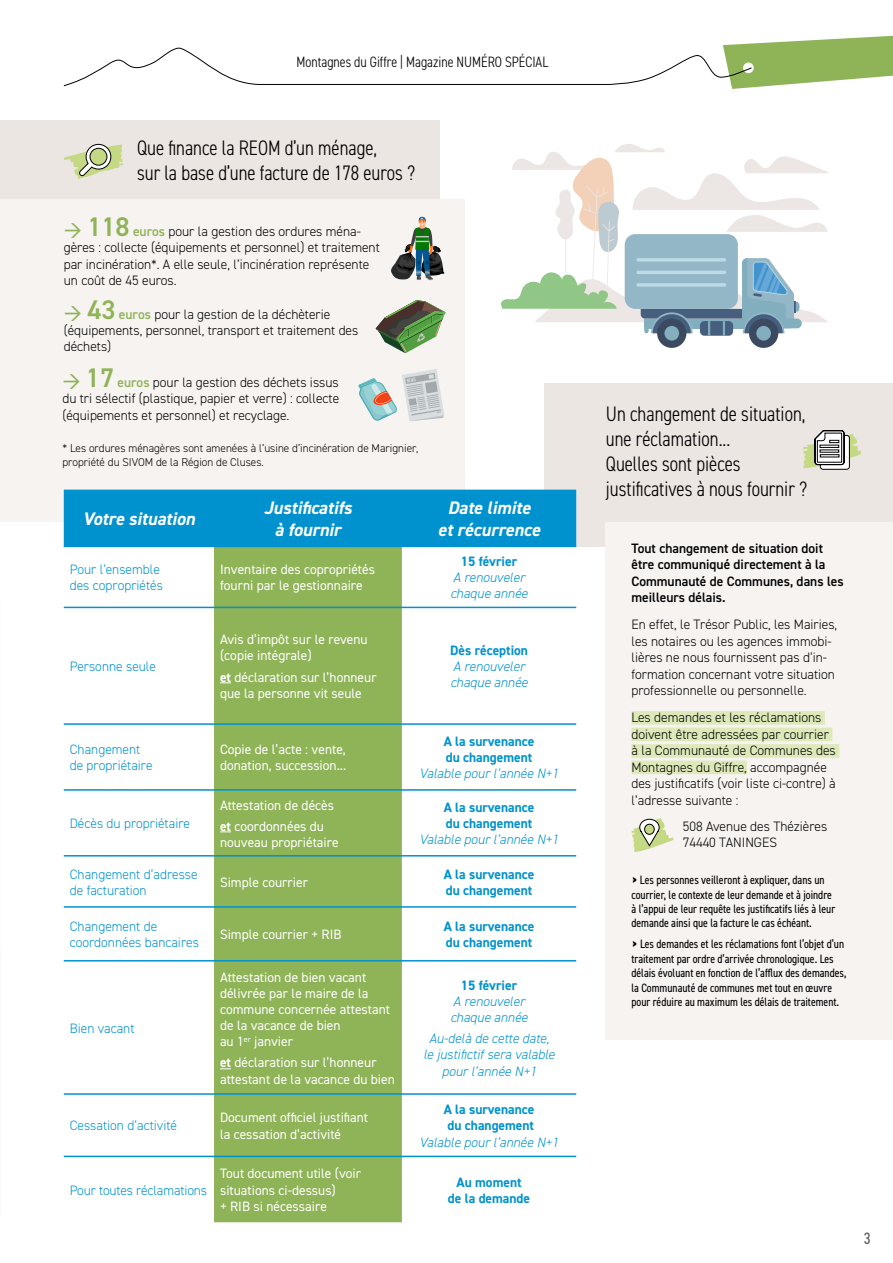
<style>
.page{position:relative;width:893px;height:1263px;background:#fff}
.page>*{position:absolute;margin:0;border:0;box-sizing:border-box;transform-origin:0 0}
.t1{font:300 condensed 21px/25.2px "DIN2014";color:#000}
.t2{font:italic 700 18.15px/21.6px "DIN2014";color:#fff;text-align:center}
.t3{font:condensed 16.5px "DIN2014";color:#5d5a58}
.t4{font:300 condensed 15px "DIN2014";color:#000}
.t5{font:300 13.65px/16.5px "DIN2014";color:#000}
.t6{font:13.65px/16.2px "DIN2014";color:#fff}
.t7{font:300 13.65px/16.2px "DIN2014";color:#0092ce}
.t8{font:italic 300 13.65px/16.2px "DIN2014";color:#0092ce}
.t9{font:700 13.65px/16.2px "DIN2014";color:#0092ce}
.t10{font:600 13.65px/16.5px "DIN2014";color:#000}
.t11{font:condensed 12.15px/14.4px "DIN2014";color:#000}
.t12{font:300 11.4px/13.5px "DIN2014";color:#000}
.s1{font-size:21.15px}
.s2{font-weight:600;font-size:21px;color:#8fb357}
.s3{font-weight:600;font-size:27px;color:#8fb357}
.s4{font-weight:600;font-size:13.5px;color:#8fb357}
.s5{font-weight:700}
.s6{font-weight:800}
</style>
<div class="page">
<div style="left:0;top:120px;width:439px;height:104px;background:#ece6e3"></div>
<div style="left:0;top:200px;width:465px;height:322px;background:#f6f3f1"></div>
<div style="left:544px;top:383px;width:349px;height:163px;background:#ece6e3"></div>
<div style="left:606px;top:522px;width:287px;height:518px;background:#f6f3f1"></div>
<div style="left:657px;top:319px;width:29px;height:29px;background:#3b4a61;border-radius:50%"></div>
<div style="left:749px;top:319px;width:29px;height:29px;background:#3b4a61;border-radius:50%"></div>
<svg style="left:664px;top:326px;width:15px;height:15px"></svg>
<svg style="left:756px;top:326px;width:15px;height:15px"></svg>
<svg style="left:501px;top:144px;width:327px;height:192px"></svg>
<svg style="left:63px;top:36px;width:830px;height:53px"></svg>
<div style="left:64px;top:490px;width:512px;height:56px;background:#0092ce"></div>
<div style="left:214px;top:547px;width:188px;height:675px;background:#8fb357"></div>
<hr style="left:64px;top:546px;width:150px;height:1px;background:#0092ce">
<hr style="left:214px;top:546px;width:188px;height:1px;background:#0092ce">
<hr style="left:402px;top:546px;width:174px;height:1px;background:#0092ce">
<hr style="left:64px;top:607px;width:150px;height:1px;background:#0092ce">
<hr style="left:214px;top:607px;width:188px;height:1px;background:#0092ce">
<hr style="left:402px;top:607px;width:174px;height:1px;background:#0092ce">
<hr style="left:64px;top:723px;width:150px;height:2px;background:#0092ce">
<hr style="left:214px;top:723px;width:188px;height:2px;background:#0092ce">
<hr style="left:402px;top:723px;width:174px;height:2px;background:#0092ce">
<hr style="left:64px;top:789px;width:150px;height:2px;background:#0092ce">
<hr style="left:214px;top:789px;width:188px;height:2px;background:#0092ce">
<hr style="left:402px;top:789px;width:174px;height:2px;background:#0092ce">
<hr style="left:64px;top:855px;width:150px;height:1px;background:#0092ce">
<hr style="left:214px;top:855px;width:188px;height:1px;background:#0092ce">
<hr style="left:402px;top:855px;width:174px;height:1px;background:#0092ce">
<hr style="left:64px;top:906px;width:150px;height:2px;background:#0092ce">
<hr style="left:214px;top:906px;width:188px;height:2px;background:#0092ce">
<hr style="left:402px;top:906px;width:174px;height:2px;background:#0092ce">
<hr style="left:64px;top:960px;width:150px;height:1px;background:#0092ce">
<hr style="left:214px;top:960px;width:188px;height:1px;background:#0092ce">
<hr style="left:402px;top:960px;width:174px;height:1px;background:#0092ce">
<hr style="left:64px;top:1093px;width:150px;height:2px;background:#0092ce">
<hr style="left:214px;top:1093px;width:188px;height:2px;background:#0092ce">
<hr style="left:402px;top:1093px;width:174px;height:2px;background:#0092ce">
<hr style="left:64px;top:1156px;width:150px;height:1px;background:#0092ce">
<hr style="left:214px;top:1156px;width:188px;height:1px;background:#0092ce">
<hr style="left:402px;top:1156px;width:174px;height:1px;background:#0092ce">
<svg style="left:803px;top:430px;width:58px;height:40px"></svg>
<div style="left:820px;top:454px;width:19px;height:3px;border:1px solid #000"></div>
<div style="left:631px;top:711px;width:194px;height:14px;background:#dde9b9"></div>
<div style="left:631px;top:728px;width:201px;height:13px;background:#dde9b9"></div>
<div style="left:631px;top:744px;width:208px;height:14px;background:#dde9b9"></div>
<div style="left:631px;top:761px;width:116px;height:13px;background:#dde9b9"></div>
<svg style="left:631px;top:818px;width:43px;height:34px"></svg>
<svg style="left:63px;top:144px;width:60px;height:35px"></svg>
<svg style="left:391px;top:217px;width:53px;height:63px"></svg>
<svg style="left:376px;top:300px;width:70px;height:53px"></svg>
<svg style="left:358px;top:369px;width:86px;height:53px"></svg>
<p class="t4" style="left:297px;top:53px;width:253px">Montagnes du Giffre | Magazine NUMÉRO SPÉCIAL</p>
<h1 class="t1" style="left:137px;top:135px;width:280px">Que finance la REOM d’un ménage,<br>sur la base d’une facture de 178 <span class="s1">euros ?</span></h1>
<p class="t5" style="left:64px;top:223px;width:318px"><span class="s2">→</span> <span class="s3">118</span> <span class="s4">euros</span> pour la gestion des ordures ména&shy;gères : collecte (équipements et personnel) et traitement par incinération*. A elle seule, l’incinération représente un coût de 45 euros.</p>
<p class="t5" style="left:64px;top:306px;width:296px"><span class="s2">→</span> <span class="s3">43</span> <span class="s4">euros</span> pour la gestion de la déchèterie (équipements, personnel, transport et traitement des déchets)</p>
<p class="t5" style="left:62px;top:374px;width:278px;text-align:justify"><span class="s2">→</span> <span class="s3">17</span> <span class="s4">euros</span> pour la gestion des déchets issus du tri sélectif (plastique, papier et verre) : collecte (équipements et personnel) et recyclage.</p>
<p class="t12" style="left:62px;top:441px;width:358px">* Les ordures ménagères sont amenées à l’usine d’incinération de Marignier, propriété du SIVOM de la Région de Cluses.</p>
<h2 class="t2" style="left:83px;top:508px;width:113px">Votre situation</h2>
<h2 class="t2" style="left:264px;top:497px;width:89px">Justificatifs à fournir</h2>
<h2 class="t2" style="left:438px;top:497px;width:104px">Date limite<br>et récurrence</h2>
<p class="t7" style="left:70px;top:561px;width:95px">Pour l’ensemble des copropriétés</p>
<p class="t6" style="left:220px;top:561px;width:157px">Inventaire des copropriétés fourni par le gestionnaire</p>
<p class="t9" style="left:461px;top:553px;width:58px">15 février</p>
<p class="t8" style="left:450px;top:569px;width:79px">A renouveler chaque année</p>
<p class="t7" style="left:70px;top:658px;width:88px">Personne seule</p>
<p class="t6" style="left:220px;top:631px;width:149px">Avis d’impôt sur le revenu (copie intégrale)</p>
<p class="t6" style="left:220px;top:668px;width:158px"><span class="s5">et</span> déclaration sur l’honneur que la personne vit seule</p>
<p class="t9" style="left:450px;top:642px;width:79px">Dès réception</p>
<p class="t8" style="left:450px;top:658px;width:79px">A renouveler chaque année</p>
<p class="t7" style="left:70px;top:741px;width:84px">Changement de propriétaire</p>
<p class="t6" style="left:220px;top:741px;width:128px">Copie de l’acte : vente, donation, succession...</p>
<p class="t9" style="left:444px;top:733px;width:92px">A la survenance du changement</p>
<p class="t8" style="left:420px;top:766px;width:140px">Valable pour l’année N+1</p>
<p class="t7" style="left:70px;top:815px;width:122px">Décès du propriétaire</p>
<p class="t6" style="left:220px;top:794px;width:116px;line-height:21px">Attestation de décès <span class="s5">et</span> coordonnées du</p>
<p class="t6" style="left:220px;top:834px;width:120px">nouveau propriétaire</p>
<p class="t9" style="left:444px;top:799px;width:92px">A la survenance du changement</p>
<p class="t8" style="left:420px;top:831px;width:140px">Valable pour l’année N+1</p>
<p class="t7" style="left:70px;top:866px;width:129px">Changement d’adresse de facturation</p>
<p class="t6" style="left:220px;top:873px;width:90px">Simple courrier</p>
<p class="t9" style="left:444px;top:865px;width:92px">A la survenance du changement</p>
<p class="t7" style="left:70px;top:918px;width:131px">Changement de coordonnées bancaires</p>
<p class="t6" style="left:220px;top:926px;width:123px">Simple courrier + RIB</p>
<p class="t9" style="left:444px;top:918px;width:92px">A la survenance du changement</p>
<p class="t7" style="left:70px;top:1020px;width:66px">Bien vacant</p>
<p class="t6" style="left:220px;top:968px;width:172px">Attestation de bien vacant délivrée par le maire de la commune concernée attestant de la vacance de bien<br>au 1<sup>er</sup> janvier</p>
<p class="t6" style="left:220px;top:1054px;width:176px"><span class="s5">et</span> déclaration sur l’honneur attestant de la vacance du bien</p>
<p class="t9" style="left:461px;top:977px;width:58px">15 février</p>
<p class="t8" style="left:450px;top:993px;width:79px">A renouveler chaque année</p>
<p class="t8" style="left:423px;top:1030px;width:133px;text-align:center">Au-delà de cette date, le justifictif sera valable pour l’année N+1</p>
<p class="t7" style="left:70px;top:1118px;width:109px">Cessation d’activité</p>
<p class="t6" style="left:220px;top:1109px;width:150px">Document officiel justifiant la cessation d’activité</p>
<p class="t9" style="left:444px;top:1101px;width:92px">A la survenance du changement</p>
<p class="t8" style="left:420px;top:1134px;width:140px">Valable pour l’année N+1</p>
<p class="t7" style="left:70px;top:1182px;width:139px">Pour toutes réclamations</p>
<p class="t6" style="left:220px;top:1165px;width:143px">Tout document utile (voir situations ci-dessus)<br>+ RIB si nécessaire</p>
<p class="t9" style="left:448px;top:1173px;width:84px;text-align:center">Au moment<br>de la demande</p>
<h1 class="t1" style="left:606px;top:401px;width:203px">Un changement de situation, une réclamation...<br>Quelles sont pièces justificatives à nous fournir ?</h1>
<p class="t10" style="left:631px;top:540px;width:214px">Tout changement de situation doit être communiqué directement à la<br>Communauté de Communes, dans les meilleurs délais.</p>
<p class="t5" style="left:631px;top:616px;width:207px">En effet, le Trésor Public, les Mairies, les notaires ou les agences immobi&shy;lières ne nous fournissent pas d’in&shy;formation concernant votre situation professionnelle ou personnelle.</p>
<p class="t5" style="left:631px;top:709px;width:206px">Les demandes et les réclamations doivent être adressées par courrier à la Communauté de Communes des Montagnes du Giffre, accompagnée des justificatifs (voir liste ci-contre) à l’adresse suivante :</p>
<p class="t5" style="left:683px;top:818px;width:146px">508 Avenue des Thézières<br>74440 TANINGES</p>
<p class="t11" style="left:631px;top:872px;width:205px"><span class="s6">&gt;</span> Les personnes veilleront à expliquer, dans un courrier, le contexte de leur demande et à joindre à l’appui de leur requête les justificatifs liés à leur demande ainsi que la facture le cas échéant.</p>
<p class="t11" style="left:631px;top:936px;width:216px"><span class="s6">&gt;</span> Les demandes et les réclamations font l’objet d’un traitement par ordre d’arrivée chronologique. Les délais évoluant en fonction de l’afflux des demandes, la Communauté de communes met tout en œuvre pour réduire au maximum les délais de traitement.</p>
<p class="t3" style="left:864px;top:1227px;width:8px">3</p>
</div>
